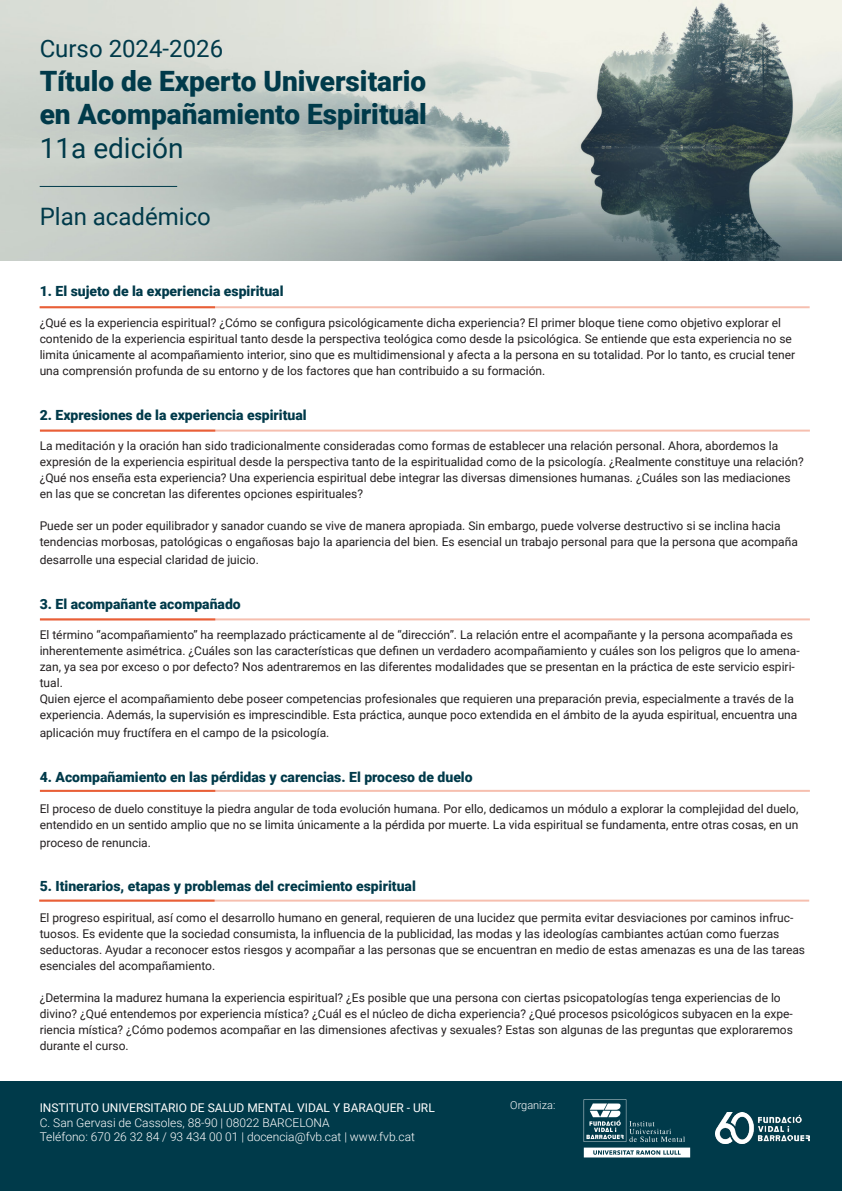
<style>
.page{position:relative;width:842px;height:1191px;background:#fff}
.page>*{position:absolute;margin:0;border:0;box-sizing:border-box;transform-origin:0 0}
.t1{font:900 28px "Roboto";color:#003a4a}
.t2{font:28px "Roboto";color:#003a4a}
.t3{font:24px "Roboto";color:#003a4a}
.t4{font:900 14px "Roboto";color:#003a4a}
.t5{font:12px/16px "Roboto";color:#231f20}
.t6{font:300 12px "Roboto";color:#fff}
.t7{font:12px "Roboto";color:#fff}
.t8{font:300 11px "Roboto";color:#fff}
</style>
<div class="page">
<img style="left:0;top:0;width:842px;height:261px">
<div style="left:0;top:1081px;width:842px;height:110px;background:#003a4a"></div>
<svg style="left:584px;top:1099px;width:106px;height:58px"></svg>
<img style="left:715px;top:1112px;width:94px;height:31px">
<hr style="left:40px;top:186px;width:137px;height:1px;background:#003a4a">
<hr style="left:40px;top:306px;width:770px;height:2px;background:#e95f37">
<hr style="left:40px;top:429px;width:770px;height:2px;background:#e95f37">
<hr style="left:39px;top:899px;width:770px;height:2px;background:#e95f37">
<hr style="left:40px;top:618px;width:770px;height:2px;background:#e95f37">
<hr style="left:40px;top:790px;width:770px;height:2px;background:#e95f37">
<p class="t3" style="left:40px;top:32px;width:185px">Curso 2024-2026</p>
<p class="t1" style="left:40px;top:61px;width:388px">Título de Experto Universitario</p>
<p class="t1" style="left:40px;top:95px;width:389px">en Acompañamiento Espiritual</p>
<p class="t2" style="left:40px;top:128px;width:145px">11a edición</p>
<p class="t3" style="left:40px;top:200px;width:173px">Plan académico</p>
<p class="t4" style="left:40px;top:282px;width:245px">1. El sujeto de la experiencia espiritual</p>
<p class="t5" style="left:40px;top:314px;width:757px">¿Qué es la experiencia espiritual? ¿Cómo se configura psicológicamente dicha experiencia? El primer bloque tiene como objetivo explorar el contenido de la experiencia espiritual tanto desde la perspectiva teológica como desde la psicológica. Se entiende que esta experiencia no se limita únicamente al acompañamiento interior, sino que es multidimensional y afecta a la persona en su totalidad. Por lo tanto, es crucial tener una comprensión profunda de su entorno y de los factores que han contribuido a su formación.</p>
<p class="t4" style="left:40px;top:405px;width:269px">2. Expresiones de la experiencia espiritual</p>
<p class="t5" style="left:40px;top:437px;width:766px">La meditación y la oración han sido tradicionalmente consideradas como formas de establecer una relación personal. Ahora, abordemos la expresión de la experiencia espiritual desde la perspectiva tanto de la espiritualidad como de la psicología. ¿Realmente constituye una relación? ¿Qué nos enseña esta experiencia? Una experiencia espiritual debe integrar las diversas dimensiones humanas. ¿Cuáles son las mediaciones en las que se concretan las diferentes opciones espirituales?</p>
<p class="t5" style="left:40px;top:517px;width:760px">Puede ser un poder equilibrador y sanador cuando se vive de manera apropiada. Sin embargo, puede volverse destructivo si se inclina hacia tendencias morbosas, patológicas o engañosas bajo la apariencia del bien. Es esencial un trabajo personal para que la persona que acompaña</p>
<p class="t5" style="left:40px;top:551px;width:221px">desarrolle una especial claridad de juicio.</p>
<p class="t4" style="left:40px;top:594px;width:203px">3. El acompañante acompañado</p>
<p class="t5" style="left:40px;top:626px;width:761px">El término “acompañamiento” ha reemplazado prácticamente al de “dirección”. La relación entre el acompañante y la persona acompañada es inherentemente asimétrica. ¿Cuáles son las características que definen un verdadero acompañamiento y cuáles son los peligros que lo amena&shy;zan, ya sea por exceso o por defecto? Nos adentraremos en las diferentes modalidades que se presentan en la práctica de este servicio espiri&shy;tual.</p>
<p class="t5" style="left:40px;top:690px;width:759px">Quien ejerce el acompañamiento debe poseer competencias profesionales que requieren una preparación previa, especialmente a través de la experiencia. Además, la supervisión es imprescindible. Esta práctica, aunque poco extendida en el ámbito de la ayuda espiritual, encuentra una</p>
<p class="t5" style="left:40px;top:724px;width:291px">aplicación muy fructífera en el campo de la psicología.</p>
<p class="t4" style="left:40px;top:767px;width:434px">4. Acompañamiento en las pérdidas y carencias. El proceso de duelo</p>
<p class="t5" style="left:40px;top:800px;width:760px">El proceso de duelo constituye la piedra angular de toda evolución humana. Por ello, dedicamos un módulo a explorar la complejidad del duelo, entendido en un sentido amplio que no se limita únicamente a la pérdida por muerte. La vida espiritual se fundamenta, entre otras cosas, en un</p>
<p class="t5" style="left:40px;top:834px;width:113px">proceso de renuncia.</p>
<p class="t4" style="left:40px;top:876px;width:378px">5. Itinerarios, etapas y problemas del crecimiento espiritual</p>
<p class="t5" style="left:40px;top:909px;width:767px">El progreso espiritual, así como el desarrollo humano en general, requieren de una lucidez que permita evitar desviaciones por caminos infruc&shy;tuosos. Es evidente que la sociedad consumista, la influencia de la publicidad, las modas y las ideologías cambiantes actúan como fuerzas seductoras. Ayudar a reconocer estos riesgos y acompañar a las personas que se encuentran en medio de estas amenazas es una de las tareas esenciales del acompañamiento.</p>
<p class="t5" style="left:40px;top:989px;width:755px">¿Determina la madurez humana la experiencia espiritual? ¿Es posible que una persona con ciertas psicopatologías tenga experiencias de lo divino? ¿Qué entendemos por experiencia mística? ¿Cuál es el núcleo de dicha experiencia? ¿Qué procesos psicológicos subyacen en la expe&shy;riencia mística? ¿Cómo podemos acompañar en las dimensiones afectivas y sexuales? Estas son algunas de las preguntas que exploraremos durante el curso.</p>
<p class="t7" style="left:40px;top:1099px;width:397px">INSTITUTO UNIVERSITARIO DE SALUD MENTAL VIDAL Y BARAQUER - URL</p>
<p class="t6" style="left:40px;top:1113px;width:291px">C. San Gervasi de Cassoles, 88-90 | 08022 BARCELONA</p>
<p class="t6" style="left:40px;top:1128px;width:377px">Teléfono: 670 26 32 84 / 93 434 00 01 | docencia@fvb.cat | www.fvb.cat</p>
<p class="t8" style="left:510px;top:1097px;width:47px">Organiza:</p>
</div>
